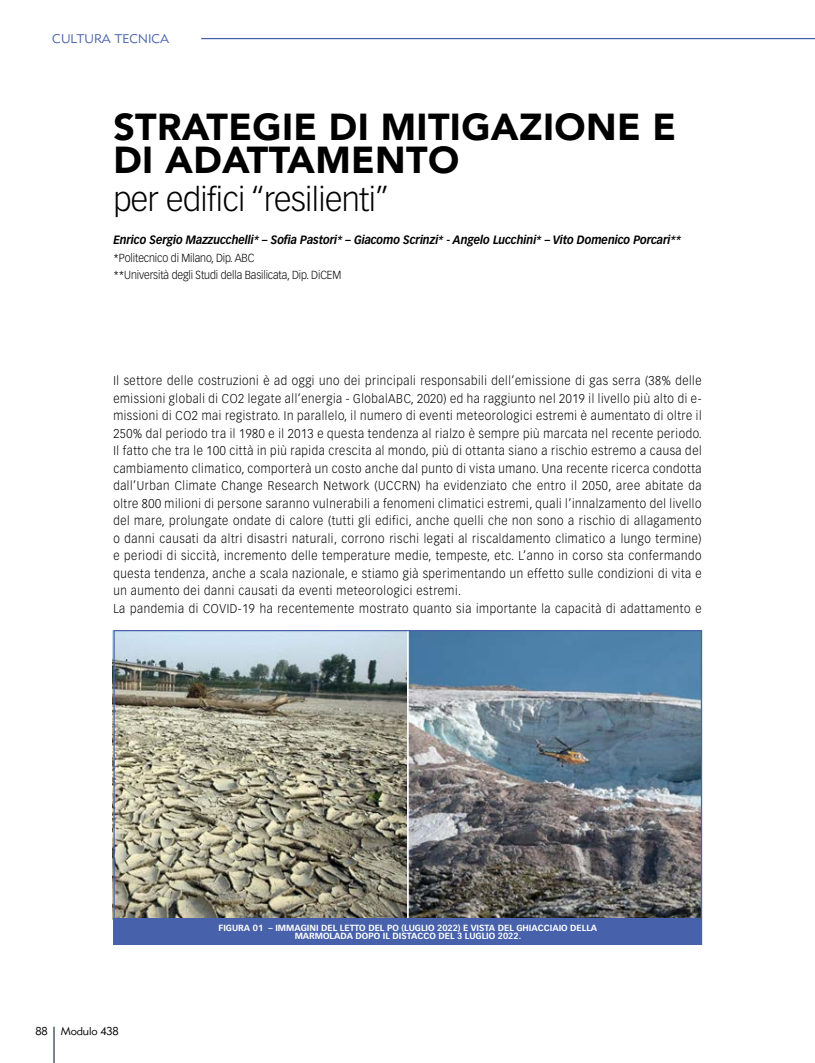
<style>
.page{position:relative;width:815px;height:1063px;background:#fff}
.page>*{position:absolute;margin:0;border:0;box-sizing:border-box;transform-origin:0 0}
.t1{font:900 37.5px/32.5px "Avenir";letter-spacing:.01em;color:#000}
.t2{font:300 32.5px "Vectora LT Std";letter-spacing:-.02em;color:#000}
.t3{font:300 12.5px/17.5px "Vectora LT Std";letter-spacing:.05em;color:#000;scale:.92 1}
.t4{font:12.5px "Metro Lite Two";color:#4762ab}
.t5{font:italic 700 11.88px "Vectora LT Std";letter-spacing:-.01em;color:#000;scale:.92 1}
.t6{font:300 11.5px/17.5px "Vectora LT Std";letter-spacing:-.01em;color:#000;scale:.92 1}
.t7{font:11.25px "Metro Lite Two";letter-spacing:-.015em;color:#000}
.t8{font:700 8.75px/8.8px "Vectora LT Std";color:#fff;text-align:center}
</style>
<div class="page">
<hr style="left:53px;top:1027px;width:2px;height:36px;background:#717e86">
<img style="left:115px;top:632px;width:585px;height:286px">
<div style="left:113px;top:918px;width:589px;height:27px;background:#4762ab"></div>
<hr style="left:201px;top:38px;width:614px;height:1px;background:#4762ab">
<p class="t4" style="left:52px;top:31px;width:119px">CULTURA TECNICA</p>
<h1 class="t1" style="left:113px;top:112px;width:564px">STRATEGIE DI MITIGAZIONE E<br>DI ADATTAMENTO</h1>
<h2 class="t2" style="left:113px;top:180px;width:277px">per edifici “resilienti”</h2>
<p class="t5" style="left:113px;top:233px;width:619px">Enrico Sergio Mazzucchelli* – Sofia Pastori* – Giacomo Scrinzi* - Angelo Lucchini* – Vito Domenico Porcari**</p>
<p class="t6" style="left:113px;top:249px;width:249px">*Politecnico di Milano, Dip. ABC<br>**Università degli Studi della Basilicata, Dip. DiCEM</p>
<p class="t3" style="left:113px;top:372px;width:641px">Il settore delle costruzioni è ad oggi uno dei principali responsabili dell’emissione di gas serra (38% delle emissioni globali di CO2 legate all’energia - GlobalABC, 2020) ed ha raggiunto nel 2019 il livello più alto di e&shy;missioni di CO2 mai registrato. In parallelo, il numero di eventi meteorologici estremi è aumentato di oltre il 250% dal periodo tra il 1980 e il 2013 e questa tendenza al rialzo è sempre più marcata nel recente periodo.<br>Il fatto che tra le 100 città in più rapida crescita al mondo, più di ottanta siano a rischio estremo a causa del cambiamento climatico, comporterà un costo anche dal punto di vista umano. Una recente ricerca condotta dall’Urban Climate Change Research Network (UCCRN) ha evidenziato che entro il 2050, aree abitate da oltre 800 milioni di persone saranno vulnerabili a fenomeni climatici estremi, quali l’innalzamento del livello del mare, prolungate ondate di calore (tutti gli edifici, anche quelli che non sono a rischio di allagamento o danni causati da altri disastri naturali, corrono rischi legati al riscaldamento climatico a lungo termine) e periodi di siccità, incremento delle temperature medie, tempeste, etc. L’anno in corso sta confermando questa tendenza, anche a scala nazionale, e stiamo già sperimentando un effetto sulle condizioni di vita e un aumento dei danni causati da eventi meteorologici estremi.<br>La pandemia di COVID-19 ha recentemente mostrato quanto sia importante la capacità di adattamento e</p>
<p class="t7" style="left:35px;top:1025px;width:85px">88 Modulo 438</p>
<p class="t8" style="left:218px;top:923px;width:380px">FIGURA 01 – IMMAGINI DEL LETTO DEL PO (LUGLIO 2022) E VISTA DEL GHIACCIAIO DELLA<br>MARMOLADA DOPO IL DISTACCO DEL 3 LUGLIO 2022.</p>
</div>
